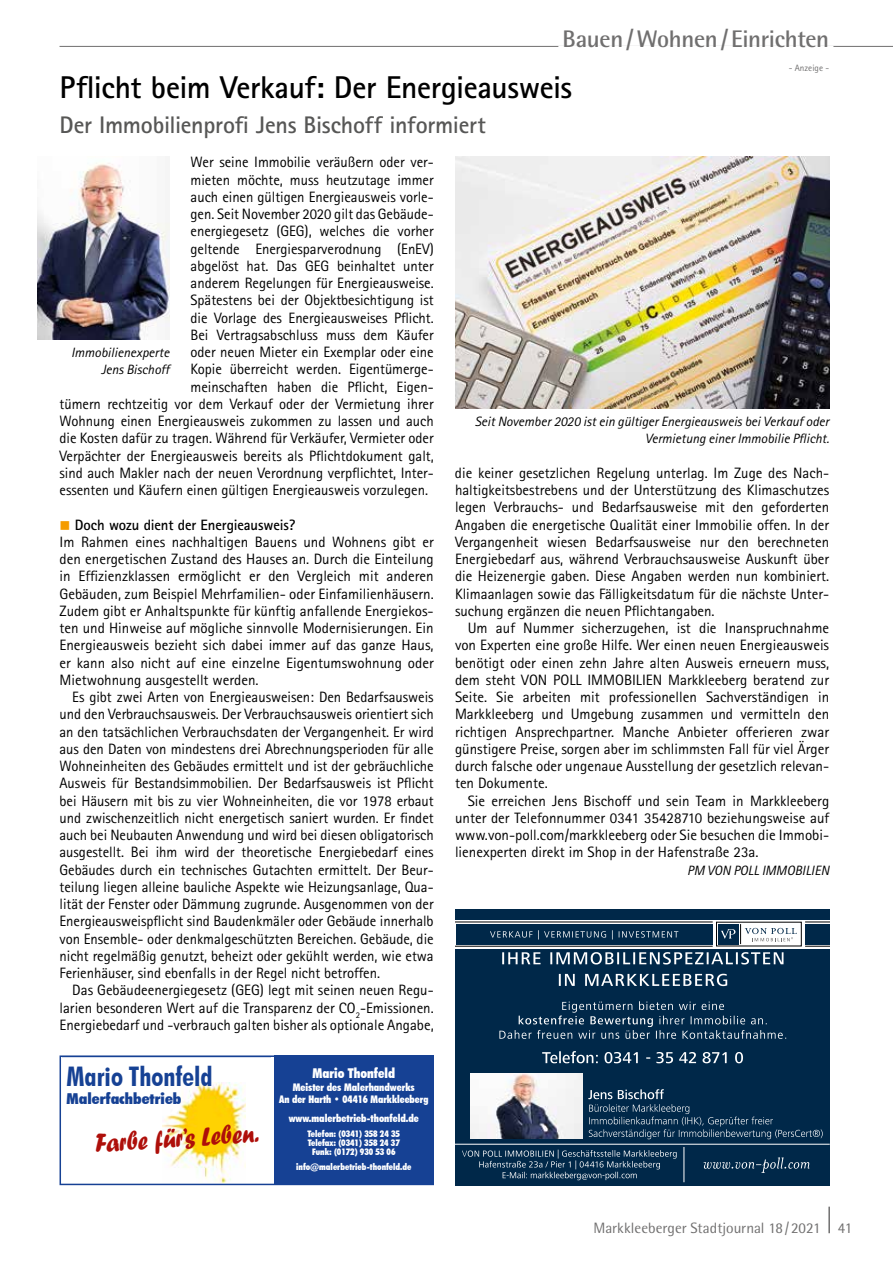
<style>
.page{position:relative;width:893px;height:1263px;background:#fff}
.page>*{position:absolute;margin:0;border:0;box-sizing:border-box;transform-origin:0 0}
.t1{font:700 31.5px "Rotis Sans Serif";letter-spacing:-.015em;color:#000}
.t2{font:27px "Forte";color:#ae0f0a;scale:.88 1}
.t3{font:700 condensed 27px "Futura BT";color:#164194}
.t4{font:700 24px "Rotis Sans Serif";letter-spacing:-.01em;color:#575756}
.t5{font:700 24px "Rotis Semi Sans";letter-spacing:-.015em;color:#706f6f}
.t6{font:15px/17.2px "Rotis Sans Serif";letter-spacing:-.005em;color:#000;text-align:justify}
.t7{font:15px "Rotis Semi Sans";color:#706f6f}
.t8{font:900 condensed 15px "Futura BT";color:#164194;scale:1.11 1}
.t9{font:italic 13.5px/17.2px "Rotis Sans Serif";color:#000;text-align:right}
.t10{font:900 condensed 13.5px "Futura BT";color:#fff}
.t11{font:900 condensed 10.5px/12.6px "Futura BT";color:#fff;text-align:center}
.t12{font:9.15px "Rotis Sans Serif";color:#706f6f}
.t13{font:900 condensed 9px/9px "Futura BT";color:#fff;text-align:center}
.s1{color:#f59c00}
.s2{font-weight:700}
</style>
<div class="page">
<hr style="left:828px;top:1206px;width:2px;height:27px;background:#706f6f">
<hr style="left:60px;top:46px;width:833px;height:1px;background:#706f6f">
<hr style="left:558px;top:46px;width:275px;height:1px;background:#fff">
<div style="left:456px;top:909px;width:374px;height:276px;background:#002849"></div>
<img style="left:471px;top:1073px;width:111px;height:65px">
<svg style="left:499px;top:1001px;width:287px;height:38px"></svg>
<svg style="left:559px;top:974px;width:168px;height:12px"></svg>
<svg style="left:456px;top:920px;width:374px;height:28px"></svg>
<div style="left:456px;top:924px;width:257px;height:20px;background:#002849"></div>
<hr style="left:456px;top:922px;width:257px;height:1px;background:#000">
<hr style="left:456px;top:946px;width:257px;height:1px;background:#000">
<svg style="left:490px;top:921px;width:340px;height:43px"></svg>
<svg style="left:462px;top:1150px;width:215px;height:30px"></svg>
<hr style="left:456px;top:1144px;width:374px;height:1px;background:#fff">
<svg style="left:588px;top:1089px;width:235px;height:50px"></svg>
<hr style="left:683px;top:1147px;width:1px;height:35px;background:#fff">
<svg style="left:703px;top:1157px;width:107px;height:16px"></svg>
<svg style="left:542px;top:1051px;width:201px;height:12px"></svg>
<img style="left:37px;top:163px;width:132px;height:177px">
<img style="left:455px;top:156px;width:374px;height:253px">
<div style="left:274px;top:1055px;width:160px;height:130px;background:#164194"></div>
<div style="left:60px;top:1055px;width:374px;height:130px;border:2px solid #164194"></div>
<img style="left:163px;top:1082px;width:83px;height:100px">
<h3 class="t5" style="left:563px;top:24px;width:268px">Bauen/Wohnen/ Einrichten</h3>
<h1 class="t1" style="left:60px;top:68px;width:514px">Pflicht beim Verkauf: Der Energieausweis</h1>
<h3 class="t4" style="left:60px;top:109px;width:428px">Der Immobilienprofi Jens Bischoff informiert</h3>
<p class="t6" style="left:191px;top:153px;width:245px">Wer seine Immobilie veräußern oder ver-</p>
<p class="t6" style="left:191px;top:171px;width:245px">mieten möchte, muss heutzutage immer</p>
<p class="t6" style="left:191px;top:188px;width:245px">auch einen gültigen Energieausweis vorle-</p>
<p class="t6" style="left:191px;top:205px;width:245px">gen. Seit November 2020 gilt das Gebäude-</p>
<p class="t6" style="left:191px;top:222px;width:245px">energiegesetz (GEG), welches die vorher</p>
<p class="t6" style="left:191px;top:240px;width:245px">geltende Energiesparverodnung (EnEV)</p>
<p class="t6" style="left:191px;top:257px;width:245px">abgelöst hat. Das GEG beinhaltet unter</p>
<p class="t6" style="left:191px;top:274px;width:245px">anderem Regelungen für Energieausweise.</p>
<p class="t6" style="left:191px;top:291px;width:245px">Spätestens bei der Objektbesichtigung ist</p>
<p class="t6" style="left:191px;top:309px;width:245px">die Vorlage des Energieausweises Pflicht.</p>
<p class="t6" style="left:191px;top:326px;width:245px">Bei Vertragsabschluss muss dem Käufer</p>
<p class="t6" style="left:191px;top:343px;width:245px">oder neuen Mieter ein Exemplar oder eine</p>
<p class="t6" style="left:191px;top:360px;width:245px">Kopie überreicht werden. Eigentümerge-</p>
<p class="t6" style="left:191px;top:378px;width:245px">meinschaften haben die Pflicht, Eigen-</p>
<p class="t6" style="left:60px;top:395px;width:376px">tümern rechtzeitig vor dem Verkauf oder der Vermietung ihrer</p>
<p class="t6" style="left:60px;top:412px;width:376px">Wohnung einen Energieausweis zukommen zu lassen und auch</p>
<p class="t6" style="left:60px;top:429px;width:376px">die Kosten dafür zu tragen. Während für Verkäufer, Vermieter oder</p>
<p class="t6" style="left:60px;top:447px;width:376px">Verpächter der Energieausweis bereits als Pflichtdokument galt,</p>
<p class="t6" style="left:60px;top:464px;width:376px">sind auch Makler nach der neuen Verordnung verpflichtet, Inter-</p>
<p class="t6" style="left:60px;top:481px;width:370px">essenten und Käufern einen gültigen Energieausweis vorzulegen.</p>
<p class="t6" style="left:60px;top:516px;width:376px;text-align:left"><span class="s1">■</span> <span class="s2">Doch wozu dient der Energieausweis?<br></span>Im Rahmen eines nachhaltigen Bauens und Wohnens gibt er den energetischen Zustand des Hauses an. Durch die Einteilung in Effizienzklassen ermöglicht er den Vergleich mit anderen Gebäuden, zum Beispiel Mehrfamilien- oder Einfamilienhäusern.<br>Zudem gibt er Anhaltspunkte für künftig anfallende Energiekos&shy;ten und Hinweise auf mögliche sinnvolle Modernisierungen. Ein Energieausweis bezieht sich dabei immer auf das ganze Haus, er kann also nicht auf eine einzelne Eigentumswohnung oder Mietwohnung ausgestellt werden.</p>
<p class="t6" style="left:60px;top:688px;width:376px;text-indent:13px">Es gibt zwei Arten von Energieausweisen: Den Bedarfsausweis und den Verbrauchsausweis. Der Verbrauchsausweis orientiert sich an den tatsächlichen Verbrauchsdaten der Vergangenheit. Er wird aus den Daten von mindestens drei Abrechnungsperioden für alle Wohneinheiten des Gebäudes ermittelt und ist der gebräuchliche Ausweis für Bestandsimmobilien. Der Bedarfsausweis ist Pflicht bei Häusern mit bis zu vier Wohneinheiten, die vor 1978 erbaut und zwischenzeitlich nicht energetisch saniert wurden. Er findet auch bei Neubauten Anwendung und wird bei diesen obligatorisch ausgestellt. Bei ihm wird der theoretische Energiebedarf eines Gebäudes durch ein technisches Gutachten ermittelt. Der Beur&shy;teilung liegen alleine bauliche Aspekte wie Heizungsanlage, Qua&shy;lität der Fenster oder Dämmung zugrunde. Ausgenommen von der Energieausweispflicht sind Baudenkmäler oder Gebäude innerhalb von Ensemble- oder denkmalgeschützten Bereichen. Gebäude, die nicht regelmäßig genutzt, beheizt oder gekühlt werden, wie etwa Ferienhäuser, sind ebenfalls in der Regel nicht betroffen.</p>
<p class="t6" style="left:60px;top:981px;width:376px;text-indent:13px">Das Gebäudeenergiegesetz (GEG) legt mit seinen neuen Regu&shy;larien besonderen Wert auf die Transparenz der CO<sub>2</sub>-Emissionen.<br>Energiebedarf und -verbrauch galten bisher als optionale Angabe,</p>
<p class="t12" style="left:789px;top:62px;width:42px">- Anzeige -</p>
<p class="t9" style="left:71px;top:344px;width:100px">Immobilienexperte<br>Jens Bischoff</p>
<p class="t9" style="left:475px;top:413px;width:356px">Seit November 2020 ist ein gültiger Energieausweis bei Verkauf oder<br>Vermietung einer Immobilie Pflicht.</p>
<p class="t6" style="left:455px;top:464px;width:376px">die keiner gesetzlichen Regelung unterlag. Im Zuge des Nach&shy;haltigkeitsbestrebens und der Unterstützung des Klimaschutzes legen Verbrauchs- und Bedarfsausweise mit den geforderten Angaben die energetische Qualität einer Immobilie offen. In der Vergangenheit wiesen Bedarfsausweise nur den berechneten Energiebedarf aus, während Verbrauchsausweise Auskunft über die Heizenergie gaben. Diese Angaben werden nun kombiniert.<br>Klimaanlagen sowie das Fälligkeitsdatum für die nächste Unter&shy;suchung ergänzen die neuen Pflichtangaben.</p>
<p class="t6" style="left:455px;top:619px;width:376px;text-indent:13px">Um auf Nummer sicherzugehen, ist die Inanspruchnahme von Experten eine große Hilfe. Wer einen neuen Energieausweis benötigt oder einen zehn Jahre alten Ausweis erneuern muss, dem steht VON POLL IMMOBILIEN Markkleeberg beratend zur Seite. Sie arbeiten mit professionellen Sachverständigen in Markkleeberg und Umgebung zusammen und vermitteln den richtigen Ansprechpartner. Manche Anbieter offerieren zwar günstigere Preise, sorgen aber im schlimmsten Fall für viel Ärger durch falsche oder ungenaue Ausstellung der gesetzlich relevan&shy;ten Dokumente.</p>
<p class="t6" style="left:455px;top:792px;width:376px;text-indent:13px">Sie erreichen Jens Bischoff und sein Team in Markkleeberg unter der Telefonnummer 0341 35428710 beziehungsweise auf www.von-poll.com/markkleeberg oder Sie besuchen die Immobi&shy;lienexperten direkt im Shop in der Hafenstraße 23a.</p>
<p class="t9" style="left:687px;top:861px;width:143px">PM VON POLL IMMOBILIEN</p>
<h2 class="t3" style="left:67px;top:1060px;width:148px">Mario Thonfeld</h2>
<p class="t8" style="left:67px;top:1089px;width:105px">Malerfachbetrieb</p>
<h2 class="t2" style="left:94px;top:1127px;width:188px;rotate:-3deg">Farbe für’s Leben.</h2>
<p class="t10" style="left:313px;top:1065px;width:84px">Mario Thonfeld</p>
<p class="t11" style="left:279px;top:1081px;width:151px">Meister des Malerhandwerks<br>An der Harth • 04416 Markkleeberg</p>
<p class="t11" style="left:289px;top:1112px;width:132px">www.malerbetrieb-thonfeld.de</p>
<p class="t13" style="left:308px;top:1129px;width:94px">Telefon: (0341) 358 24 35<br>Telefax: (0341) 358 24 37<br>Funk: (0172) 930 53 06</p>
<p class="t13" style="left:296px;top:1162px;width:117px">info@malerbetrieb-thonfeld.de</p>
<p class="t7" style="left:593px;top:1219px;width:260px">Markkleeberger Stadtjournal 18/2021 41</p>
</div>
